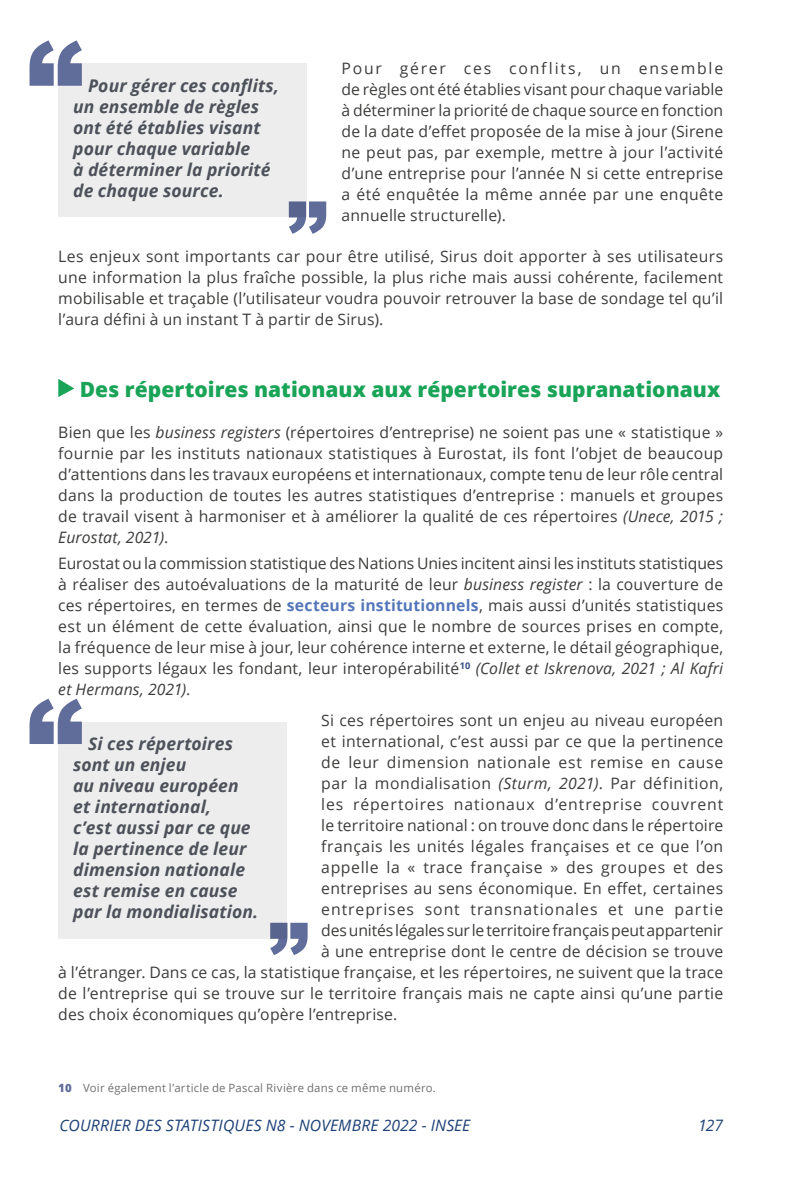
<style>
.page{position:relative;width:794px;height:1191px;background:#fff}
.page>*{position:absolute;margin:0;border:0;box-sizing:border-box;transform-origin:0 0}
.t1{font:800 21px "Open Sans";color:#19a458}
.t2{font:italic 700 17.5px/21px "Open Sans";letter-spacing:.005em;color:#4d515a}
.t3{font:15.75px/21px "Open Sans";letter-spacing:.015em;color:#3c3c3b;text-align:justify}
.t4{font:15.75px "Open Sans";letter-spacing:.04em;color:#3c3c3b}
.t5{font:15.75px "Open Sans";letter-spacing:-.01em;color:#3c3c3b}
.t6{font:italic 15.75px "Open Sans";letter-spacing:.01em;color:#1e4176}
.t7{font:15.75px "Open Sans";letter-spacing:.035em;color:#3c3c3b}
.t8{font:15.75px "Open Sans";letter-spacing:.055em;color:#3c3c3b}
.t9{font:15.75px "Open Sans";letter-spacing:.06em;color:#3c3c3b}
.t10{font:11.38px "Open Sans";letter-spacing:.025em;color:#706f6f}
.s1{font-style:italic}
.s2{font-weight:700;color:#5476b9}
.s3{font-weight:800;color:#606c99}
</style>
<div class="page">
<svg style="left:58px;top:379px;width:16px;height:18px"></svg>
<div style="left:58px;top:64px;width:249px;height:153px;background:#ededed"></div>
<svg style="left:30px;top:40px;width:52px;height:46px"></svg>
<svg style="left:289px;top:201px;width:37px;height:33px"></svg>
<div style="left:58px;top:722px;width:228px;height:216px;background:#ededed"></div>
<svg style="left:30px;top:698px;width:52px;height:46px"></svg>
<svg style="left:270px;top:922px;width:38px;height:33px"></svg>
<p class="t3" style="left:341px;top:57px;width:383px">Pour gérer ces conflits, un ensemble de règles ont été établies visant pour chaque variable à déterminer la priorité de chaque source en fonction de la date d’effet proposée de la mise à jour (Sirene ne peut pas, par exemple, mettre à jour l’activité d’une entreprise pour l’année N si cette entreprise a été enquêtée la même année par une enquête annuelle structurelle).</p>
<p class="t3" style="left:58px;top:245px;width:666px">Les enjeux sont importants car pour être utilisé, Sirus doit apporter à ses utilisateurs une information la plus fraîche possible, la plus riche mais aussi cohérente, facilement mobilisable et traçable (l’utilisateur voudra pouvoir retrouver la base de sondage tel qu’il l’aura défini à un instant T à partir de Sirus).</p>
<p class="t2" style="left:73px;top:75px;width:207px;text-indent:15px">Pour gérer ces conflits, un ensemble de règles ont été établies visant pour chaque variable<br>à déterminer la priorité de chaque source.</p>
<h1 class="t1" style="left:80px;top:373px;width:642px">Des répertoires nationaux aux répertoires supranationaux</h1>
<p class="t3" style="left:58px;top:421px;width:666px">Bien que les <span class="s1">business registers</span> (répertoires d’entreprise) ne soient pas une « statistique » fournie par les instituts nationaux statistiques à Eurostat, ils font l’objet de beaucoup d’attentions dans les travaux européens et internationaux, compte tenu de leur rôle central dans la production de toutes les autres statistiques d’entreprise : manuels et groupes de travail visent à harmoniser et à améliorer la qualité de ces répertoires <span class="s1">(Unece, 2015 ; Eurostat, 2021)</span>.</p>
<p class="t3" style="left:58px;top:552px;width:666px">Eurostat ou la commission statistique des Nations Unies incitent ainsi les instituts statistiques à réaliser des autoévaluations de la maturité de leur <span class="s1">business register</span> : la couverture de ces répertoires, en termes de <span class="s2">secteurs institutionnels</span>, mais aussi d’unités statistiques est un élément de cette évaluation, ainsi que le nombre de sources prises en compte, la fréquence de leur mise à jour, leur cohérence interne et externe, le détail géographique, les supports légaux les fondant, leur interopérabilité<sup>10</sup> <span class="s1">(Collet et Iskrenova, 2021 ; Al Kafri et Hermans, 2021)</span>.</p>
<p class="t3" style="left:321px;top:709px;width:403px">Si ces répertoires sont un enjeu au niveau européen</p>
<p class="t3" style="left:321px;top:730px;width:403px">et international, c’est aussi par ce que la pertinence</p>
<p class="t4" style="left:321px;top:751px;width:403px">de leur dimension nationale est remise en cause</p>
<p class="t7" style="left:321px;top:772px;width:403px">par la mondialisation <span class="s1">(Sturm, 2021)</span>. Par définition,</p>
<p class="t8" style="left:321px;top:793px;width:403px">les répertoires nationaux d’entreprise couvrent</p>
<p class="t3" style="left:321px;top:814px;width:403px">le territoire national : on trouve donc dans le répertoire</p>
<p class="t3" style="left:321px;top:835px;width:403px">français les unités légales françaises et ce que l’on</p>
<p class="t4" style="left:321px;top:856px;width:403px">appelle la « trace française » des groupes et des</p>
<p class="t3" style="left:321px;top:877px;width:403px">entreprises au sens économique. En effet, certaines</p>
<p class="t9" style="left:321px;top:898px;width:403px">entreprises sont transnationales et une partie</p>
<p class="t5" style="left:321px;top:919px;width:403px">des unités légales sur le territoire français peut appartenir</p>
<p class="t3" style="left:321px;top:940px;width:403px">à une entreprise dont le centre de décision se trouve</p>
<p class="t3" style="left:58px;top:961px;width:666px">à l’étranger. Dans ce cas, la statistique française, et les répertoires, ne suivent que la trace</p>
<p class="t3" style="left:58px;top:982px;width:666px">de l’entreprise qui se trouve sur le territoire français mais ne capte ainsi qu’une partie</p>
<p class="t3" style="left:58px;top:1003px;width:340px">des choix économiques qu’opère l’entreprise.</p>
<p class="t2" style="left:73px;top:733px;width:186px;text-indent:15px">Si ces répertoires sont un enjeu<br>au niveau européen et international,<br>c’est aussi par ce que la pertinence de leur dimension nationale est remise en cause par la mondialisation.</p>
<p class="t10" style="left:58px;top:1079px;width:379px"><span class="s3">10</span> Voir également l’article de Pascal Rivière dans ce même numéro.</p>
<p class="t6" style="left:60px;top:1114px;width:412px">COURRIER DES STATISTIQUES N8 - NOVEMBRE 2022 - INSEE</p>
<p class="t6" style="left:698px;top:1114px;width:27px">127</p>
</div>
